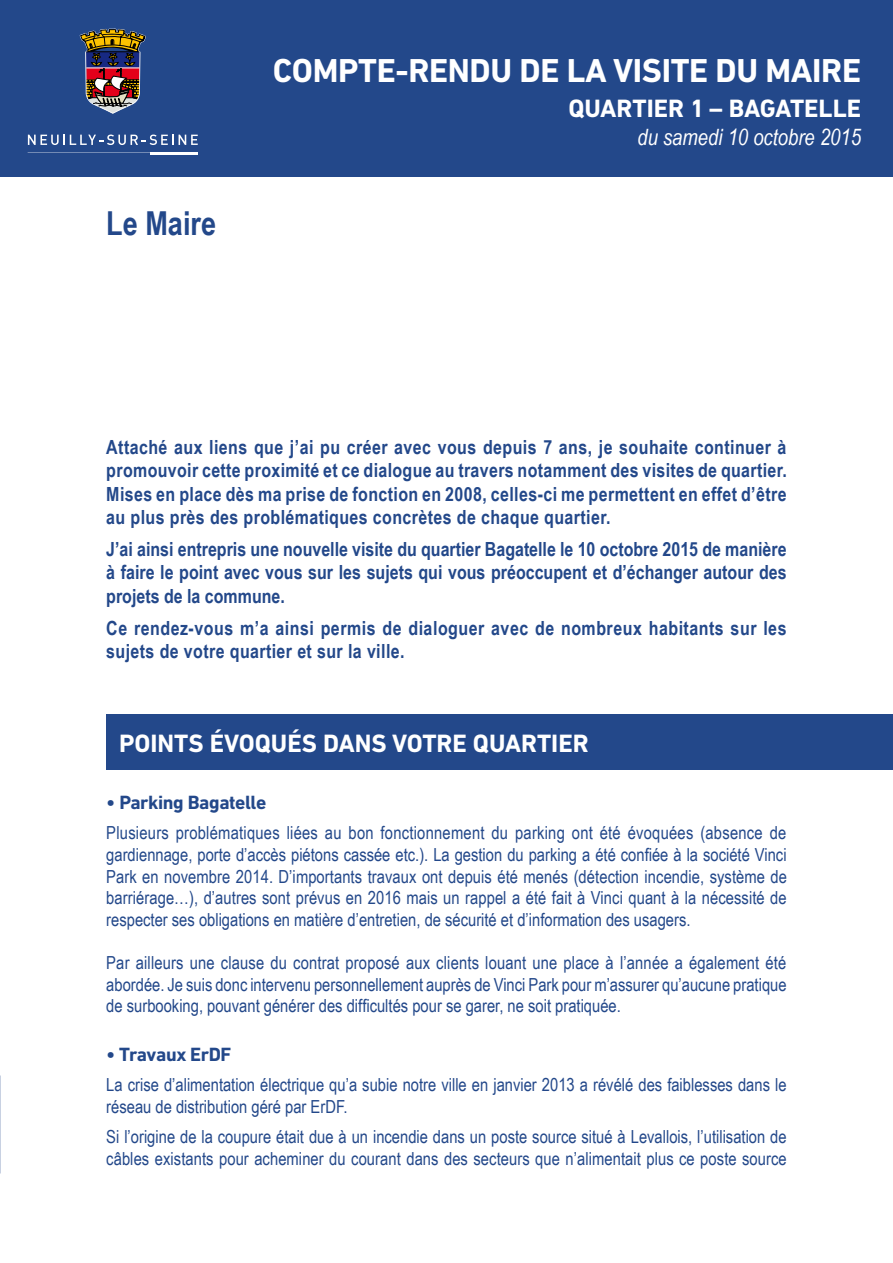
<style>
.page{position:relative;width:893px;height:1263px;background:#fff}
.page>*{position:absolute;margin:0;border:0;box-sizing:border-box;transform-origin:0 0}
.t1{font:700 33.75px "DIN Next LT Pro";letter-spacing:-.01em;color:#fff}
.t2{font:700 33px "Arial Narrow";color:#23488a}
.t3{font:700 25.5px "DIN Next LT Pro";color:#fff}
.t4{font:italic 22.5px "Arial Narrow";color:#fff}
.t5{font:700 19.5px/23.4px "Arial Narrow";letter-spacing:.02em;color:#23488a;text-align:justify}
.t6{font:700 19.5px "DIN Next LT Pro";letter-spacing:-.02em;color:#23488a}
.t7{font:18px/21.6px "Arial Narrow";color:#23488a;text-align:justify}
</style>
<div class="page">
<div style="left:0;top:0;width:893px;height:176px;background:#23488a"></div>
<svg style="left:80px;top:28px;width:66px;height:86px"></svg>
<svg style="left:28px;top:135px;width:170px;height:10px"></svg>
<svg style="left:28px;top:152px;width:170px;height:1px"></svg>
<hr style="left:150px;top:153px;width:48px;height:2px;background:#fff">
<div style="left:106px;top:714px;width:787px;height:56px;background:#23488a"></div>
<p class="t2" style="left:106px;top:198px;width:111px">Le Maire</p>
<p class="t1" style="left:273px;top:51px;width:590px">COMPTE-RENDU DE LA VISITE DU MAIRE</p>
<p class="t3" style="left:568px;top:93px;width:294px">QUARTIER 1 – BAGATELLE</p>
<p class="t4" style="left:637px;top:122px;width:225px">du samedi 10 octobre 2015</p>
<p class="t5" style="left:106px;top:434px;width:682px">Attaché aux liens que j’ai pu créer avec vous depuis 7 ans, je souhaite continuer à promouvoir cette proximité et ce dialogue au travers notamment des visites de quartier.<br>Mises en place dès ma prise de fonction en 2008, celles-ci me permettent en effet d’être au plus près des problématiques concrètes de chaque quartier.</p>
<p class="t5" style="left:106px;top:537px;width:682px">J’ai ainsi entrepris une nouvelle visite du quartier Bagatelle le 10 octobre 2015 de manière à faire le point avec vous sur les sujets qui vous préoccupent et d’échanger autour des projets de la commune.</p>
<p class="t5" style="left:106px;top:615px;width:682px">Ce rendez-vous m’a ainsi permis de dialoguer avec de nombreux habitants sur les sujets de votre quartier et sur la ville.</p>
<p class="t3" style="left:119px;top:728px;width:471px">POINTS ÉVOQUÉS DANS VOTRE QUARTIER</p>
<p class="t6" style="left:106px;top:791px;width:162px">• Parking Bagatelle</p>
<p class="t7" style="left:106px;top:821px;width:682px">Plusieurs problématiques liées au bon fonctionnement du parking ont été évoquées (absence de gardiennage, porte d’accès piétons cassée etc.). La gestion du parking a été confiée à la société Vinci Park en novembre 2014. D’importants travaux ont depuis été menés (détection incendie, système de barriérage…), d’autres sont prévus en 2016 mais un rappel a été fait à Vinci quant à la nécessité de respecter ses obligations en matière d’entretien, de sécurité et d’information des usagers.</p>
<p class="t7" style="left:106px;top:951px;width:682px">Par ailleurs une clause du contrat proposé aux clients louant une place à l’année a également été abordée. Je suis donc intervenu personnellement auprès de Vinci Park pour m’assurer qu’aucune pratique de surbooking, pouvant générer des difficultés pour se garer, ne soit pratiquée.</p>
<p class="t6" style="left:106px;top:1043px;width:127px">• Travaux ErDF</p>
<p class="t7" style="left:106px;top:1073px;width:682px">La crise d’alimentation électrique qu’a subie notre ville en janvier 2013 a révélé des faiblesses dans le réseau de distribution géré par ErDF.</p>
<p class="t7" style="left:106px;top:1125px;width:682px">Si l’origine de la coupure était due à un incendie dans un poste source situé à Levallois, l’utilisation de câbles existants pour acheminer du courant dans des secteurs que n’alimentait plus ce poste source</p>
</div>
